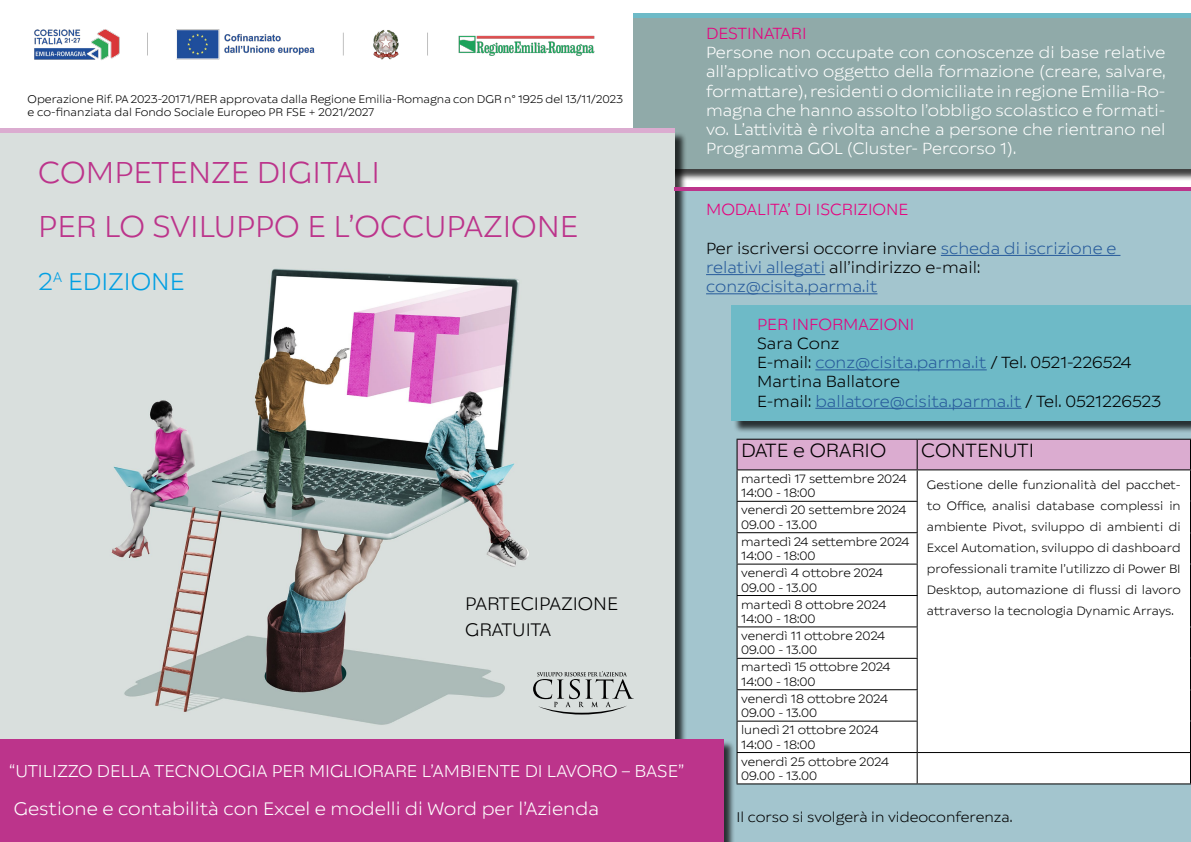
<style>
.page{position:relative;width:1191px;height:842px;background:#fff}
.page>*{position:absolute;margin:0;border:0;box-sizing:border-box;transform-origin:0 0}
.t1{font:300 30px "Catalpa";color:#bc348b}
.t2{font:300 24px "Catalpa";color:#009fe3}
.t3{font:300 19px "Catalpa";color:#000}
.t4{font:300 18px "Catalpa";color:#fff}
.t5{font:300 18px "Catalpa";color:#000}
.t6{font:300 17px "Catalpa";color:#fff}
.t7{font:300 16px/19.2px "Catalpa";color:#fff;text-align:justify}
.t8{font:300 16px "Catalpa";color:#000}
.t9{font:300 16px "Catalpa";color:#275b9b}
.t10{font:300 16px "Catalpa";color:#e6007d}
.t11{font:300 14px "Catalpa";color:#000}
.t12{font:300 12px/14.4px "Catalpa";color:#000}
.t13{font:300 11px/13.2px "Catalpa";color:#000}
.s1{color:#275b9b}
.s2{color:#000}
</style>
<div class="page">
<div style="left:635px;top:19px;width:556px;height:162px;background:#000;opacity:.75"></div>
<div style="left:634px;top:18px;width:557px;height:151px;background:#90aaa9"></div>
<div style="left:656px;top:191px;width:535px;height:651px;background:#a3c5ce"></div>
<img style="left:0;top:133px;width:674px;height:606px">
<img style="left:34px;top:29px;width:561px;height:31px">
<div style="left:0;top:739px;width:723px;height:103px;background:#bc348b"></div>
<div style="left:0;top:128px;width:674px;height:5px;background:#dbacd0"></div>
<hr style="left:941px;top:255px;width:179px;height:1px;background:#275b9b">
<hr style="left:706px;top:274px;width:119px;height:1px;background:#275b9b">
<hr style="left:706px;top:293px;width:171px;height:1px;background:#275b9b">
<div style="left:733px;top:307px;width:458px;height:126px;background:#000;opacity:.75"></div>
<div style="left:731px;top:305px;width:460px;height:116px;background:#6ebac7"></div>
<hr style="left:815px;top:369px;width:171px;height:1px;background:#275b9b">
<hr style="left:815px;top:408px;width:206px;height:1px;background:#275b9b">
<div style="left:737px;top:470px;width:453px;height:313px;background:#fff"></div>
<hr style="left:736px;top:470px;width:1px;height:31px;background:#000">
<hr style="left:916px;top:470px;width:1px;height:31px;background:#000">
<hr style="left:1190px;top:470px;width:1px;height:31px;background:#000">
<hr style="left:736px;top:501px;width:181px;height:1px;background:#000">
<hr style="left:736px;top:502px;width:1px;height:30px;background:#000">
<hr style="left:917px;top:501px;width:274px;height:1px;background:#000">
<hr style="left:916px;top:502px;width:1px;height:30px;background:#000">
<hr style="left:1190px;top:502px;width:1px;height:30px;background:#000">
<hr style="left:736px;top:532px;width:181px;height:1px;background:#000">
<hr style="left:736px;top:533px;width:1px;height:31px;background:#000">
<hr style="left:917px;top:532px;width:274px;height:1px;background:#000">
<hr style="left:916px;top:533px;width:1px;height:31px;background:#000">
<hr style="left:1190px;top:533px;width:1px;height:31px;background:#000">
<hr style="left:736px;top:564px;width:181px;height:1px;background:#000">
<hr style="left:736px;top:565px;width:1px;height:30px;background:#000">
<hr style="left:917px;top:564px;width:274px;height:1px;background:#000">
<hr style="left:916px;top:565px;width:1px;height:30px;background:#000">
<hr style="left:1190px;top:565px;width:1px;height:30px;background:#000">
<hr style="left:736px;top:595px;width:181px;height:1px;background:#000">
<hr style="left:736px;top:596px;width:1px;height:30px;background:#000">
<hr style="left:917px;top:595px;width:274px;height:1px;background:#000">
<hr style="left:916px;top:596px;width:1px;height:30px;background:#000">
<hr style="left:1190px;top:596px;width:1px;height:30px;background:#000">
<hr style="left:736px;top:626px;width:181px;height:1px;background:#000">
<hr style="left:736px;top:627px;width:1px;height:31px;background:#000">
<hr style="left:917px;top:626px;width:274px;height:1px;background:#000">
<hr style="left:916px;top:627px;width:1px;height:31px;background:#000">
<hr style="left:1190px;top:627px;width:1px;height:31px;background:#000">
<hr style="left:736px;top:658px;width:181px;height:1px;background:#000">
<hr style="left:736px;top:659px;width:1px;height:30px;background:#000">
<hr style="left:917px;top:658px;width:274px;height:1px;background:#000">
<hr style="left:916px;top:659px;width:1px;height:30px;background:#000">
<hr style="left:1190px;top:659px;width:1px;height:30px;background:#000">
<hr style="left:736px;top:689px;width:181px;height:1px;background:#000">
<hr style="left:736px;top:690px;width:1px;height:31px;background:#000">
<hr style="left:917px;top:689px;width:274px;height:1px;background:#000">
<hr style="left:916px;top:690px;width:1px;height:31px;background:#000">
<hr style="left:1190px;top:690px;width:1px;height:31px;background:#000">
<hr style="left:736px;top:721px;width:181px;height:1px;background:#000">
<hr style="left:736px;top:722px;width:1px;height:30px;background:#000">
<hr style="left:917px;top:721px;width:274px;height:1px;background:#000">
<hr style="left:916px;top:722px;width:1px;height:30px;background:#000">
<hr style="left:1190px;top:722px;width:1px;height:30px;background:#000">
<hr style="left:736px;top:752px;width:181px;height:1px;background:#000">
<hr style="left:736px;top:753px;width:1px;height:30px;background:#000">
<hr style="left:917px;top:752px;width:274px;height:1px;background:#000">
<hr style="left:916px;top:753px;width:1px;height:30px;background:#000">
<hr style="left:1190px;top:753px;width:1px;height:30px;background:#000">
<hr style="left:736px;top:783px;width:181px;height:1px;background:#000">
<hr style="left:917px;top:783px;width:274px;height:1px;background:#000">
<div style="left:736px;top:439px;width:455px;height:30px;background:#dbacd0"></div>
<hr style="left:736px;top:469px;width:181px;height:1px;background:#000">
<hr style="left:917px;top:469px;width:274px;height:1px;background:#000">
<svg style="left:533px;top:671px;width:101px;height:43px;background:#b7bcba"></svg>
<hr style="left:674px;top:187px;width:517px;height:4px;background:#bc348b">
<div style="left:634px;top:13px;width:557px;height:5px;background:#6ebac7"></div>
<div style="left:918px;top:471px;width:271px;height:278px;background:#fff"></div>
<p class="t13" style="left:28px;top:92px;width:597px">Operazione Rif. PA 2023-20171/RER approvata dalla Regione Emilia-Romagna con DGR n° 1925 del 13/11/2023 e co-finanziata dal Fondo Sociale Europeo PR FSE + 2021/2027</p>
<p class="t1" style="left:38px;top:154px;width:343px">COMPETENZE DIGITALI</p>
<p class="t1" style="left:38px;top:208px;width:541px">PER LO SVILUPPO E L’OCCUPAZIONE</p>
<p class="t2" style="left:38px;top:267px;width:148px">2<sup>A</sup> EDIZIONE</p>
<p class="t5" style="left:465px;top:593px;width:155px">PARTECIPAZIONE</p>
<p class="t5" style="left:465px;top:619px;width:88px">GRATUITA</p>
<p class="t6" style="left:9px;top:761px;width:676px">“UTILIZZO DELLA TECNOLOGIA PER MIGLIORARE L’AMBIENTE DI LAVORO – BASE”</p>
<p class="t4" style="left:14px;top:798px;width:587px">Gestione e contabilità con Excel e modelli di Word per l’Azienda</p>
<p class="t10" style="left:706px;top:24px;width:102px">DESTINATARI</p>
<p class="t7" style="left:706px;top:43px;width:461px">Persone non occupate con conoscenze di base relative all’applicativo oggetto della formazione (creare, salvare, formattare), residenti o domiciliate in regione Emilia-Ro&shy;magna che hanno assolto l’obbligo scolastico e formati&shy;vo. L’attività è rivolta anche a persone che rientrano nel Programma GOL (Cluster- Percorso 1).</p>
<p class="t10" style="left:706px;top:200px;width:204px">MODALITA’ DI ISCRIZIONE</p>
<p class="t8" style="left:706px;top:238px;width:412px">Per iscriversi occorre inviare <span class="s1">scheda di iscrizione e</span></p>
<p class="t8" style="left:706px;top:258px;width:275px"><span class="s1">relativi allegati</span> all’indirizzo e-mail:</p>
<p class="t9" style="left:706px;top:277px;width:173px">conz@cisita.parma.it</p>
<p class="t10" style="left:757px;top:314px;width:159px">PER INFORMAZIONI</p>
<p class="t8" style="left:757px;top:334px;width:84px">Sara Conz</p>
<p class="t8" style="left:757px;top:353px;width:376px">E-mail: <span class="s1">conz@cisita.parma.it</span> / Tel. 0521-226524</p>
<p class="t8" style="left:757px;top:372px;width:144px">Martina Ballatore</p>
<p class="t9" style="left:757px;top:391px;width:406px"><span class="s2">E-mail:</span> ballatore@cisita.parma.it <span class="s2">/ Tel. 0521226523</span></p>
<p class="t3" style="left:741px;top:439px;width:147px">DATE e ORARIO</p>
<p class="t3" style="left:921px;top:439px;width:114px">CONTENUTI</p>
<p class="t12" style="left:741px;top:472px;width:167px">martedì 17 settembre 2024<br>14:00 - 18:00</p>
<p class="t12" style="left:741px;top:503px;width:167px">venerdì 20 settembre 2024<br>09.00 - 13.00</p>
<p class="t12" style="left:741px;top:534px;width:170px">martedì 24 settembre 2024<br>14:00 - 18:00</p>
<p class="t12" style="left:741px;top:566px;width:144px">venerdì 4 ottobre 2024<br>09.00 - 13.00</p>
<p class="t12" style="left:741px;top:597px;width:147px">martedì 8 ottobre 2024<br>14:00 - 18:00</p>
<p class="t12" style="left:741px;top:629px;width:146px">venerdì 11 ottobre 2024<br>09.00 - 13.00</p>
<p class="t12" style="left:741px;top:660px;width:151px">martedì 15 ottobre 2024<br>14:00 - 18:00</p>
<p class="t12" style="left:741px;top:691px;width:149px">venerdì 18 ottobre 2024<br>09.00 - 13.00</p>
<p class="t12" style="left:741px;top:723px;width:139px">lunedì 21 ottobre 2024<br>14:00 - 18:00</p>
<p class="t12" style="left:741px;top:754px;width:150px">venerdì 25 ottobre 2024<br>09.00 - 13.00</p>
<p class="t11" style="left:736px;top:809px;width:277px">Il corso si svolgerà in videoconferenza.</p>
<p class="t12" style="left:927px;top:474px;width:255px;line-height:21px;text-align:justify">Gestione delle funzionalità del pacchet&shy;to Office, analisi database complessi in ambiente Pivot, sviluppo di ambienti di Excel Automation, sviluppo di dashboard professionali tramite l’utilizzo di Power BI Desktop, automazione di flussi di lavoro attraverso la tecnologia Dynamic Arrays.</p>
</div>
